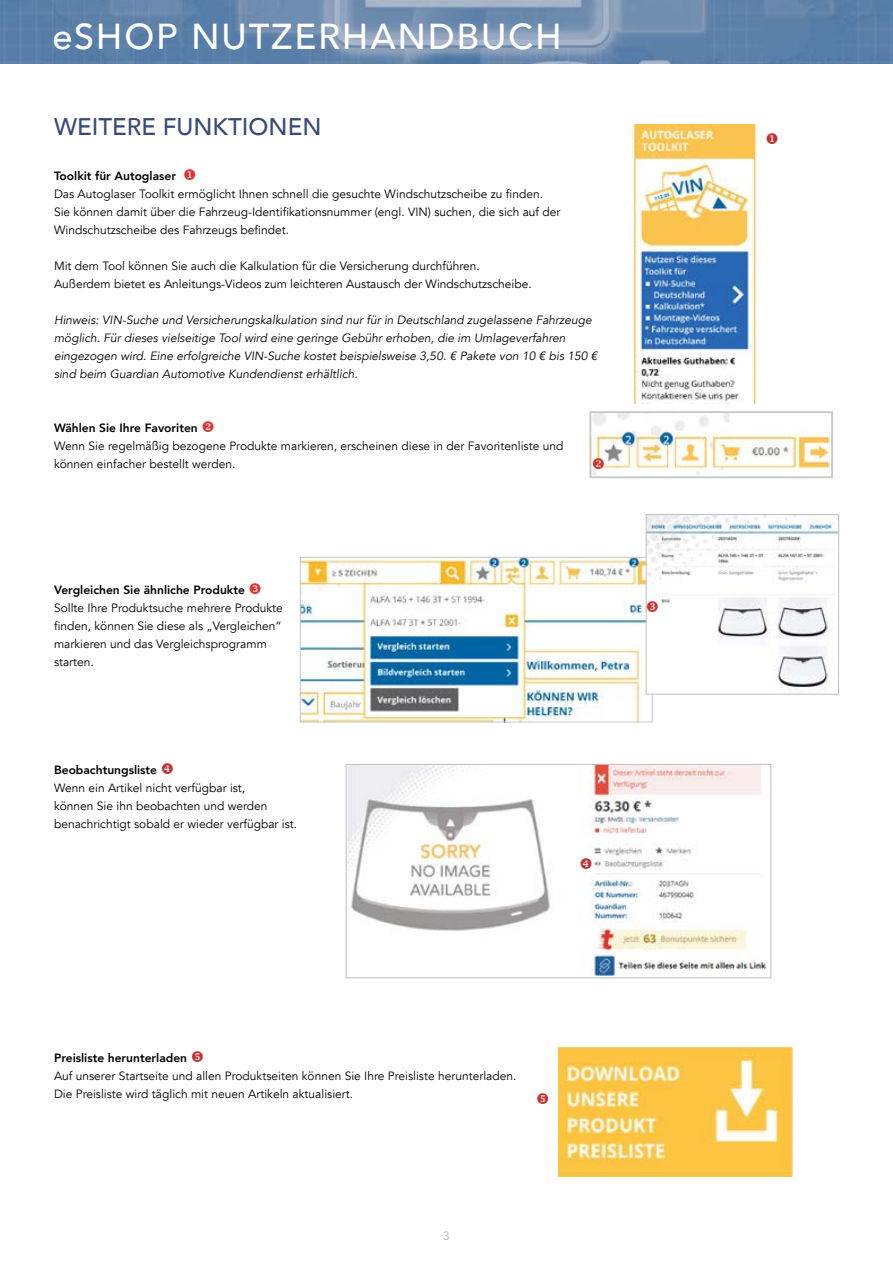
<style>
.page{position:relative;width:893px;height:1263px;background:#fff}
.page>*{position:absolute;margin:0;border:0;box-sizing:border-box;transform-origin:0 0}
.t1{font:500 36px "Avenir";letter-spacing:.05em;color:#fff}
.t2{font:500 24px "Avenir";color:#364a78}
.t3{font:12px/18px "Avenir";color:#000}
.t4{font:italic 12px/18px "Avenir";color:#000}
.t5{font:800 12px "Avenir";color:#000}
.t6{font:12px "Avenir LT Std";color:#b3b2b2}
.s1{font-weight:800}
.s2{color:#e53131}
</style>
<div class="page">
<img style="left:0;top:0;width:893px;height:64px">
<img style="left:592px;top:414px;width:238px;height:61px">
<div style="left:589px;top:411px;width:244px;height:67px;border:2px solid #c8c7c7"></div>
<img style="left:627px;top:125px;width:131px;height:278px">
<img style="left:302px;top:559px;width:346px;height:161px">
<div style="left:300px;top:557px;width:353px;height:165px;border:1px solid #c8c7c7"></div>
<img style="left:648px;top:516px;width:189px;height:176px">
<div style="left:646px;top:514px;width:193px;height:180px;border:1px solid #c0bfbf"></div>
<img style="left:348px;top:766px;width:420px;height:210px">
<div style="left:346px;top:764px;width:425px;height:214px;border:1px solid #c0bfbf"></div>
<img style="left:558px;top:1047px;width:235px;height:130px">
<svg style="left:647px;top:601px;width:11px;height:11px"></svg>
<svg style="left:581px;top:858px;width:11px;height:11px"></svg>
<svg style="left:593px;top:458px;width:11px;height:11px"></svg>
<h1 class="t1" style="left:52px;top:5px;width:511px">eSHOP NUTZERHANDBUCH</h1>
<h2 class="t2" style="left:54px;top:105px;width:269px">WEITERE FUNKTIONEN</h2>
<p class="t3" style="left:54px;top:167px;width:508px"><span class="s1">Toolkit für Autoglaser</span> <span class="s2">◆<br></span>Das Autoglaser Toolkit ermöglicht Ihnen schnell die gesuchte Windschutzscheibe zu finden.<br>Sie können damit über die Fahrzeug-Identifikationsnummer (engl. VIN) suchen, die sich auf der Windschutzscheibe des Fahrzeugs befindet.</p>
<p class="t3" style="left:54px;top:257px;width:479px">Mit dem Tool können Sie auch die Kalkulation für die Versicherung durchführen.<br>Außerdem bietet es Anleitungs-Videos zum leichteren Austausch der Windschutzscheibe.</p>
<p class="t4" style="left:54px;top:311px;width:545px">Hinweis: VIN-Suche und Versicherungskalkulation sind nur für in Deutschland zugelassene Fahrzeuge möglich. Für dieses vielseitige Tool wird eine geringe Gebühr erhoben, die im Umlageverfahren eingezogen wird. Eine erfolgreiche VIN-Suche kostet beispielsweise 3,50. € Pakete von 10 € bis 150 € sind beim Guardian Automotive Kundendienst erhältlich.</p>
<p class="t3" style="left:54px;top:419px;width:511px"><span class="s1">Wählen Sie Ihre Favoriten</span> <span class="s2">❖<br></span>Wenn Sie regelmäßig bezogene Produkte markieren, erscheinen diese in der Favoritenliste und können einfacher bestellt werden.</p>
<p class="t5" style="left:54px;top:580px;width:192px">Vergleichen Sie ähnliche Produkte</p>
<p class="t3" style="left:54px;top:599px;width:230px">Sollte Ihre Produktsuche mehrere Produkte finden, können Sie diese als „Vergleichen“ markieren und das Vergleichsprogramm starten.</p>
<p class="t5" style="left:54px;top:760px;width:105px">Beobachtungsliste</p>
<p class="t3" style="left:54px;top:779px;width:245px">Wenn ein Artikel nicht verfügbar ist,<br>können Sie ihn beobachten und werden benachrichtigt sobald er wieder verfügbar ist.</p>
<p class="t5" style="left:54px;top:1048px;width:135px">Preisliste herunterladen</p>
<p class="t3" style="left:54px;top:1067px;width:464px">Auf unserer Startseite und allen Produktseiten können Sie Ihre Preisliste herunterladen.<br>Die Preisliste wird täglich mit neuen Artikeln aktualisiert.</p>
<p class="t6" style="left:443px;top:1229px;width:8px">3</p>
</div>
